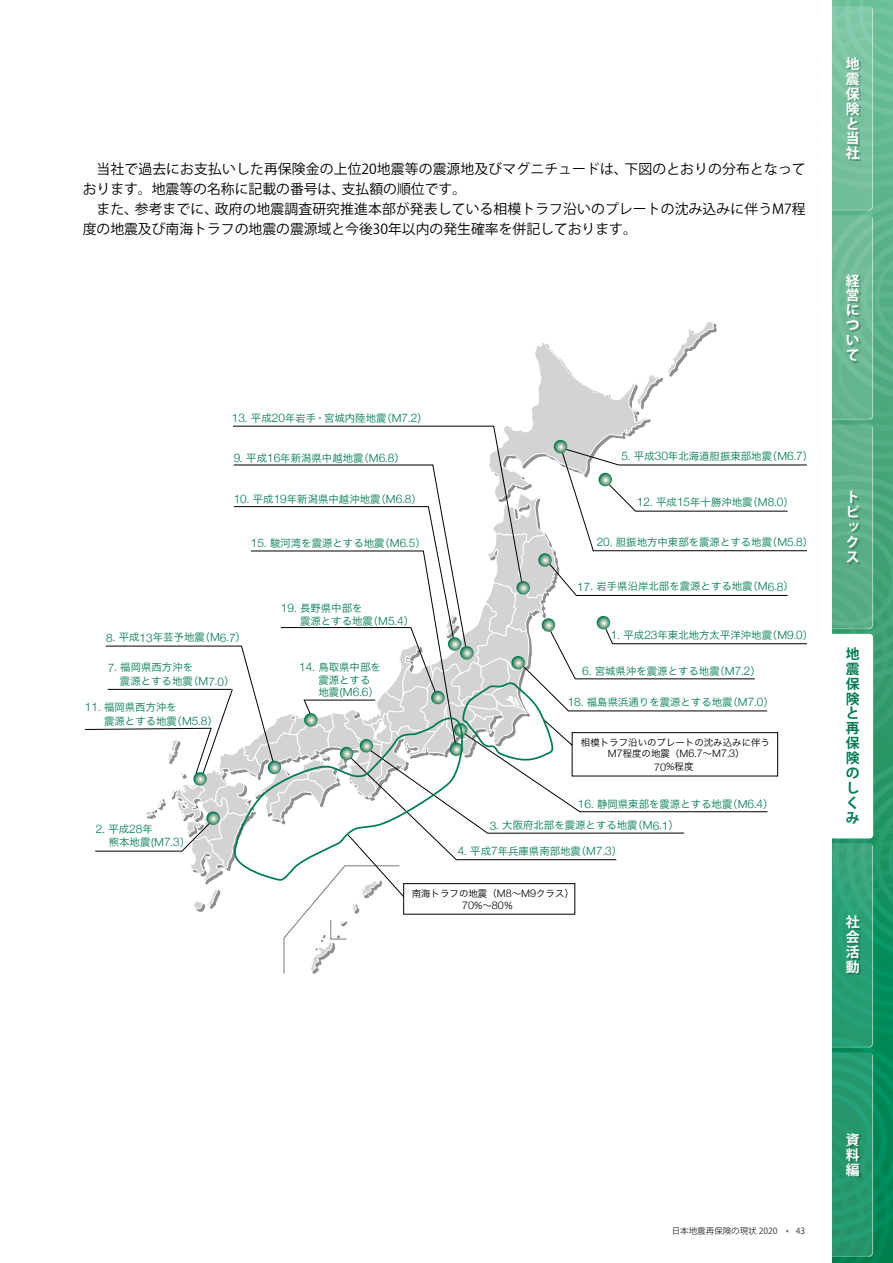
<style>
.page{position:relative;width:893px;height:1263px;background:#fff}
.page>*{position:absolute;margin:0;border:0;box-sizing:border-box;transform-origin:0 0}
.t1{font:13.8px/20.2px "Koz Go Pro";letter-spacing:.01em;color:#000}
.t2{font:700 13.8px/14.9px "Koz Go Pro";color:#fff;text-align:justify}
.t3{font:700 13.8px/14.9px "Koz Go Pro";color:#007c53}
.t4{font:300 10.8px "Helvetica Neue";color:#040000}
.t5{font:10.35px/12.5px "Hira Kaku Pro W3";color:#007c53}
.t6{font:9.45px/11.4px "Hira Kaku Pro W3";color:#040000;text-align:center}
.t7{font:8.55px "Koz Go Pro";color:#333}
.s1{font-family:"Helvetica Neue";font-weight:300;font-size:11.85px}
.s2{font-family:"Helvetica Neue";font-weight:300;font-size:10.8px}
.s3{font-family:"Hira Kaku Pro W3";font-weight:400;font-size:9.45px}
</style>
<div class="page">
<svg style="left:85px;top:322px;width:722px;height:652px"></svg>
<svg style="left:832px;top:0;width:61px;height:1263px;background:#5bb28e"></svg>
<h1 class="t1" style="left:83px;top:159px;width:725px;text-indent:14px">当社で過去にお支払いした再保険金の上位20地震等の震源地及びマグニチュードは、下図のとおりの分布となっております。地震等の名称に記載の番号は、支払額の順位です。</h1>
<h1 class="t1" style="left:83px;top:199px;width:724px;text-indent:14px">また、参考までに、政府の地震調査研究推進本部が発表している相模トラフ沿いのプレートの沈み込みに伴うM7程度の地震及び南海トラフの地震の震源域と今後30年以内の発生確率を併記しております。</h1>
<p class="t5" style="left:232px;top:411px;width:197px"><span class="s1">13</span>. 平成<span class="s1">20</span>年岩手･宮城内陸地震（M<span class="s1">7</span>.<span class="s1">2</span>）</p>
<p class="t5" style="left:234px;top:451px;width:173px"><span class="s1">9</span>. 平成<span class="s1">16</span>年新潟県中越地震（M<span class="s1">6</span>.<span class="s1">8</span>）</p>
<p class="t5" style="left:234px;top:492px;width:190px"><span class="s1">10</span>. 平成<span class="s1">19</span>年新潟県中越沖地震（M<span class="s1">6</span>.<span class="s1">8</span>）</p>
<p class="t5" style="left:251px;top:536px;width:176px"><span class="s1">15</span>. 駿河湾を震源とする地震（M<span class="s1">6</span>.<span class="s1">5</span>）</p>
<p class="t5" style="left:106px;top:630px;width:141px"><span class="s1">8</span>. 平成<span class="s1">13</span>年芸予地震（M<span class="s1">6</span>.<span class="s1">7</span>）</p>
<p class="t5" style="left:120px;top:660px;width:116px;line-height:14px;text-indent:-12px"><span class="s1">7</span>. 福岡県西方沖を<br>震源とする地震（M<span class="s1">7</span>.<span class="s1">0</span>）</p>
<p class="t5" style="left:85px;top:700px;width:94px"><span class="s1">11</span>. 福岡県西方沖を</p>
<p class="t5" style="left:104px;top:714px;width:115px">震源とする地震（M<span class="s1">5</span>.<span class="s1">8</span>）</p>
<p class="t5" style="left:300px;top:601px;width:116px;text-indent:-19px"><span class="s1">19</span>. 長野県中部を<br>震源とする地震（M<span class="s1">5</span>.<span class="s1">4</span>）</p>
<p class="t5" style="left:318px;top:660px;width:64px;text-indent:-19px"><span class="s1">14</span>. 鳥取県中部を震源とする地震(M<span class="s1">6</span>.<span class="s1">6</span>）</p>
<p class="t5" style="left:109px;top:822px;width:83px;text-indent:-13px"><span class="s1">2</span>. 平成<span class="s1">28</span>年<br>熊本地震(M<span class="s1">7</span>.<span class="s1">3</span>）</p>
<p class="t5" style="left:621px;top:449px;width:193px"><span class="s1">5</span>. 平成<span class="s1">30</span>年北海道胆振東部地震（M<span class="s1">6</span>.<span class="s1">7</span>）</p>
<p class="t5" style="left:637px;top:495px;width:158px"><span class="s1">12</span>. 平成<span class="s1">15</span>年十勝沖地震（M<span class="s1">8</span>.<span class="s1">0</span>）</p>
<p class="t5" style="left:597px;top:535px;width:218px"><span class="s1">20</span>. 胆振地方中東部を震源とする地震（M<span class="s1">5</span>.<span class="s1">8</span>）</p>
<p class="t5" style="left:577px;top:580px;width:218px"><span class="s1">17</span>. 岩手県沿岸北部を震源とする地震（M<span class="s1">6</span>.<span class="s1">8</span>）</p>
<p class="t5" style="left:611px;top:628px;width:204px"><span class="s1">1</span>. 平成<span class="s1">23</span>年東北地方太平洋沖地震（M<span class="s1">9</span>.<span class="s1">0</span>）</p>
<p class="t5" style="left:582px;top:664px;width:180px"><span class="s1">6</span>. 宮城県沖を震源とする地震（M<span class="s1">7</span>.<span class="s1">2</span>）</p>
<p class="t5" style="left:568px;top:695px;width:208px"><span class="s1">18</span>. 福島県浜通りを震源とする地震（M<span class="s1">7</span>.<span class="s1">0</span>）</p>
<p class="t6" style="left:581px;top:736px;width:191px">相模トラフ沿いのプレートの沈み込みに伴う<br>M<span class="s2">7</span>程度の地震（M<span class="s2">6</span>.<span class="s2">7</span>～M<span class="s2">7</span>.<span class="s2">3</span>）</p>
<p class="t6" style="left:654px;top:760px;width:41px"><span class="s2">70</span>%程度</p>
<p class="t5" style="left:578px;top:797px;width:197px"><span class="s1">16</span>. 静岡県東部を震源とする地震（M<span class="s1">6</span>.<span class="s1">4</span>）</p>
<p class="t5" style="left:490px;top:818px;width:191px"><span class="s1">3</span>. 大阪府北部を震源とする地震（M<span class="s1">6</span>.<span class="s1">1</span>）</p>
<p class="t5" style="left:458px;top:844px;width:166px"><span class="s1">4</span>. 平成<span class="s1">7</span>年兵庫県南部地震（M<span class="s1">7</span>.<span class="s1">3</span>）</p>
<p class="t6" style="left:412px;top:887px;width:164px">南海トラフの地震（M<span class="s2">8</span>～M<span class="s2">9</span>クラス）</p>
<p class="t4" style="left:462px;top:899px;width:53px">70<span class="s3">%～</span>80<span class="s3">％</span></p>
<h1 class="t2" style="left:846px;top:57px;width:15px;text-align:left">地震保険と当社</h1>
<h1 class="t2" style="left:846px;top:274px;width:15px">経営について</h1>
<h1 class="t2" style="left:846px;top:491px;width:15px">トピックス</h1>
<h1 class="t3" style="left:846px;top:647px;width:15px">地震保険と再保険のしくみ</h1>
<h1 class="t2" style="left:846px;top:916px;width:15px">社会活動</h1>
<p class="t7" style="left:672px;top:1226px;width:107px">日本地震再保険の現状 2020</p>
<p class="t7" style="left:796px;top:1226px;width:11px">43</p>
<h1 class="t2" style="left:846px;top:1133px;width:15px">資料編</h1>
</div>
